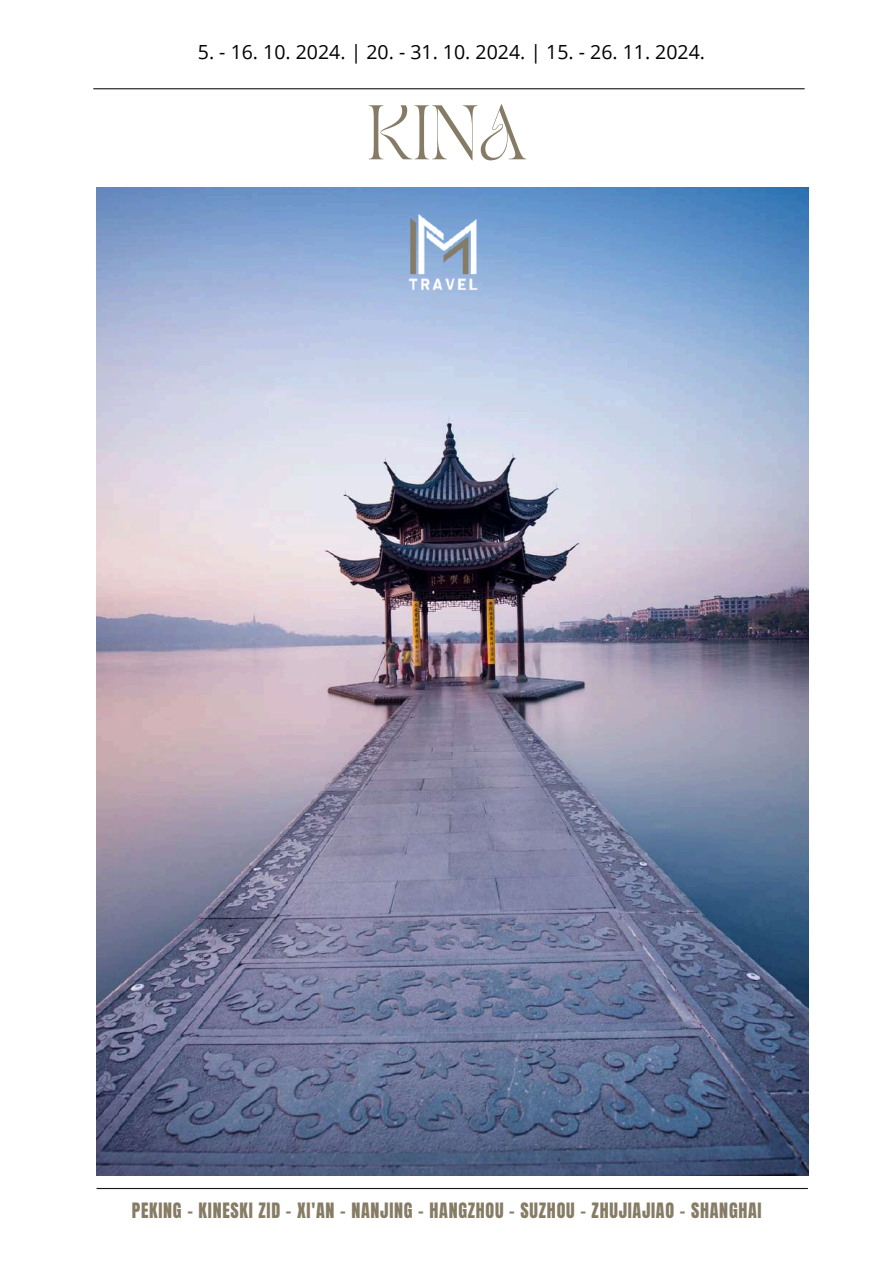
<style>
.page{position:relative;width:894px;height:1264px;background:#fff}
.page>*{position:absolute;margin:0;border:0;box-sizing:border-box;transform-origin:0 0}
.t1{font:54px "TAN PEARL Regular";color:#867c66}
.t2{font:19.5px "Open Sans";color:#000}
.t3{font:18px "Anton";letter-spacing:.04em;color:#867c66}
</style>
<div class="page">
<img style="left:96px;top:188px;width:711px;height:987px">
<hr style="left:96px;top:1187px;width:711px;height:1px;background:#171714">
<img style="left:397px;top:211px;width:86px;height:87px">
<hr style="left:93px;top:88px;width:711px;height:1px;background:#171714">
<p class="t2" style="left:198px;top:38px;width:508px">5. - 16. 10. 2024. | 20. - 31. 10. 2024. | 15. - 26. 11. 2024.</p>
<h1 class="t1" style="left:367px;top:104px;width:161px">KINA</h1>
<p class="t3" style="left:132px;top:1197px;width:631px">PEKING - KINESKI ZID - XI'AN - NANJING - HANGZHOU - SUZHOU - ZHUJIAJIAO - SHANGHAI</p>
</div>
